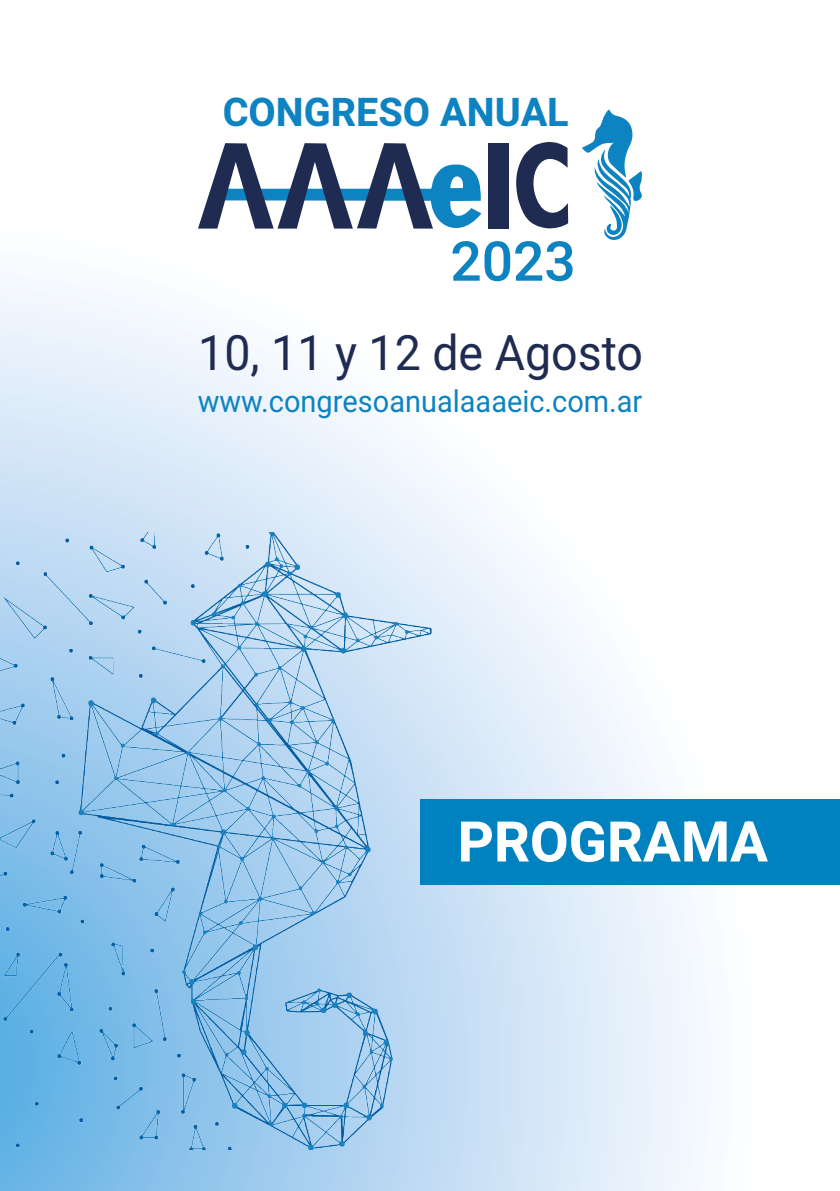
<style>
.page{position:relative;width:840px;height:1191px;background:#fff}
.page>*{position:absolute;margin:0;border:0;box-sizing:border-box;transform-origin:0 0}
.t1{font:700 56px "Heebo";color:#fff}
.t2{font:500 55px "Heebo";color:#0e83c1}
.t3{font:48.8px "Heebo";color:#202b51;scale:.95 1}
.t4{font:700 39.6px "Heebo";color:#0e83c1}
.t5{font:30.4px "Heebo";color:#0e83c1;scale:.95 1}
</style>
<div class="page">
<img style="left:0;top:183px;width:839px;height:1008px">
<div style="left:420px;top:799px;width:419px;height:85px;background:#0082c1"></div>
<div style="left:488px;top:143px;width:20px;height:86px;background:#202b51"></div>
<svg style="left:514px;top:141px;width:54px;height:88px"></svg>
<svg style="left:198px;top:143px;width:283px;height:103px"></svg>
<svg style="left:581px;top:110px;width:61px;height:132px"></svg>
<img style="left:0;top:532px;width:431px;height:617px">
<h3 class="t4" style="left:222px;top:85px;width:347px">CONGRESO ANUAL</h3>
<h2 class="t2" style="left:450px;top:223px;width:127px">2023</h2>
<h3 class="t3" style="left:198px;top:319px;width:469px">10, 11 y 12 de Agosto</h3>
<p class="t5" style="left:197px;top:380px;width:469px">www.congresoanualaaaeic.com.ar</p>
<h1 class="t1" style="left:457px;top:802px;width:312px">PROGRAMA</h1>
</div>
